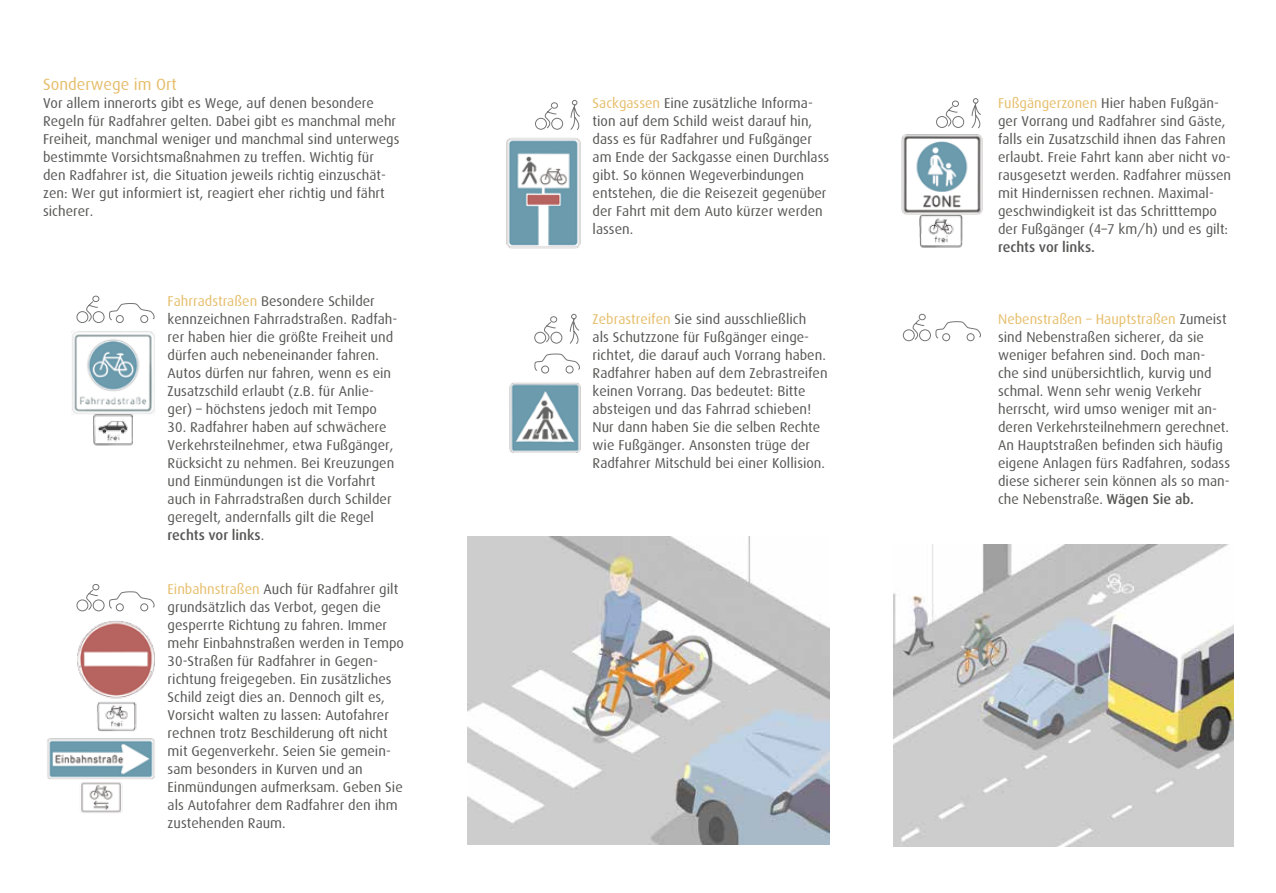
<style>
.page{position:relative;width:1276px;height:893px;background:#fff}
.page>*{position:absolute;margin:0;border:0;box-sizing:border-box;transform-origin:0 0}
.t1{font:16.5px "Dax";color:#e6be6c}
.t2{font:14.25px/18px "Dax";color:#575756}
.t3{font:500 14.25px "Dax OT";color:#575756}
.s1{color:#e6be6c}
.s2{font-family:"Dax";font-weight:400}
.s3{font-family:"Dax OT";font-weight:500}
</style>
<div class="page">
<svg style="left:902px;top:314px;width:79px;height:27px"></svg>
<svg style="left:76px;top:295px;width:79px;height:28px"></svg>
<svg style="left:76px;top:584px;width:79px;height:28px"></svg>
<img style="left:468px;top:536px;width:361px;height:309px">
<img style="left:71px;top:331px;width:84px;height:84px">
<img style="left:893px;top:545px;width:340px;height:301px">
<svg style="left:534px;top:316px;width:28px;height:28px"></svg>
<svg style="left:534px;top:353px;width:46px;height:21px"></svg>
<svg style="left:569px;top:314px;width:10px;height:30px"></svg>
<svg style="left:535px;top:102px;width:28px;height:28px"></svg>
<svg style="left:570px;top:100px;width:10px;height:30px"></svg>
<svg style="left:936px;top:100px;width:28px;height:28px"></svg>
<svg style="left:971px;top:98px;width:10px;height:31px"></svg>
<img style="left:901px;top:134px;width:82px;height:83px">
<img style="left:77px;top:621px;width:77px;height:111px">
<img style="left:506px;top:138px;width:75px;height:111px">
<img style="left:509px;top:382px;width:72px;height:71px">
<img style="left:47px;top:738px;width:108px;height:75px">
<img style="left:920px;top:215px;width:42px;height:33px">
<img style="left:93px;top:414px;width:40px;height:31px">
<p class="t1" style="left:43px;top:75px;width:135px">Sonderwege im Ort</p>
<p class="t2" style="left:43px;top:94px;width:358px">Vor allem innerorts gibt es Wege, auf denen besondere Regeln für Radfahrer gelten. Dabei gibt es manchmal mehr Freiheit, manchmal weniger und manchmal sind unterwegs bestimmte Vorsichtsmaßnahmen zu treffen. Wichtig für den Radfahrer ist, die Situation jeweils richtig einzuschät&shy;zen: Wer gut informiert ist, reagiert eher richtig und fährt sicherer.</p>
<p class="t2" style="left:168px;top:292px;width:231px"><span class="s1">Fahrradstraßen</span> Besondere Schilder kennzeichnen Fahrradstraßen. Radfah&shy;rer haben hier die größte Freiheit und dürfen auch nebeneinander fahren.<br>Autos dürfen nur fahren, wenn es ein Zusatzschild erlaubt (z.B. für Anlie&shy;ger) – höchstens jedoch mit Tempo</p>
<p class="t2" style="left:168px;top:418px;width:228px">30. Radfahrer haben auf schwächere Verkehrsteilnehmer, etwa Fußgänger, Rücksicht zu nehmen. Bei Kreuzungen und Einmündungen ist die Vorfahrt auch in Fahrradstraßen durch Schilder geregelt, andernfalls gilt die Regel</p>
<p class="t3" style="left:168px;top:526px;width:98px">rechts vor links<span class="s2">.</span></p>
<p class="t2" style="left:168px;top:580px;width:238px"><span class="s1">Einbahnstraßen</span> Auch für Radfahrer gilt grundsätzlich das Verbot, gegen die gesperrte Richtung zu fahren. Immer mehr Einbahnstraßen werden in Tempo 30-Straßen für Radfahrer in Gegen&shy;richtung freigegeben. Ein zusätzliches Schild zeigt dies an. Dennoch gilt es, Vorsicht walten zu lassen: Autofahrer rechnen trotz Beschilderung oft nicht mit Gegenverkehr. Seien Sie gemein&shy;sam besonders in Kurven und an Einmündungen aufmerksam. Geben Sie als Autofahrer dem Radfahrer den ihm zustehenden Raum.</p>
<p class="t2" style="left:592px;top:94px;width:238px"><span class="s1">Sackgassen</span> Eine zusätzliche Informa&shy;tion auf dem Schild weist darauf hin, dass es für Radfahrer und Fußgänger am Ende der Sackgasse einen Durchlass gibt. So können Wegeverbindungen entstehen, die die Reisezeit gegenüber der Fahrt mit dem Auto kürzer werden lassen.</p>
<p class="t2" style="left:592px;top:310px;width:236px"><span class="s1">Zebrastreifen</span> Sie sind ausschließlich<br>als Schutzzone für Fußgänger einge&shy;richtet, die darauf auch Vorrang haben.<br>Radfahrer haben auf dem Zebrastreifen keinen Vorrang. Das bedeutet: Bitte absteigen und das Fahrrad schieben!<br>Nur dann haben Sie die selben Rechte wie Fußgänger. Ansonsten trüge der Radfahrer Mitschuld bei einer Kollision.</p>
<p class="t2" style="left:998px;top:94px;width:235px"><span class="s1">Fußgängerzonen</span> Hier haben Fußgän&shy;ger Vorrang und Radfahrer sind Gäste, falls ein Zusatzschild ihnen das Fahren erlaubt. Freie Fahrt kann aber nicht vo&shy;rausgesetzt werden. Radfahrer müssen mit Hindernissen rechnen. Maximal&shy;geschwindigkeit ist das Schritttempo der Fußgänger (4–7 km/h) und es gilt:</p>
<p class="t3" style="left:998px;top:238px;width:98px">rechts vor links.</p>
<p class="t2" style="left:998px;top:310px;width:233px"><span class="s1">Nebenstraßen – Hauptstraßen</span> Zumeist sind Nebenstraßen sicherer, da sie weniger befahren sind. Doch man-<br>che sind unübersichtlich, kurvig und schmal. Wenn sehr wenig Verkehr herrscht, wird umso weniger mit an&shy;deren Verkehrsteilnehmern gerechnet.<br>An Hauptstraßen befinden sich häufig eigene Anlagen fürs Radfahren, sodass diese sicherer sein können als so man&shy;che Nebenstraße. <span class="s3">Wägen Sie ab.</span></p>
</div>
